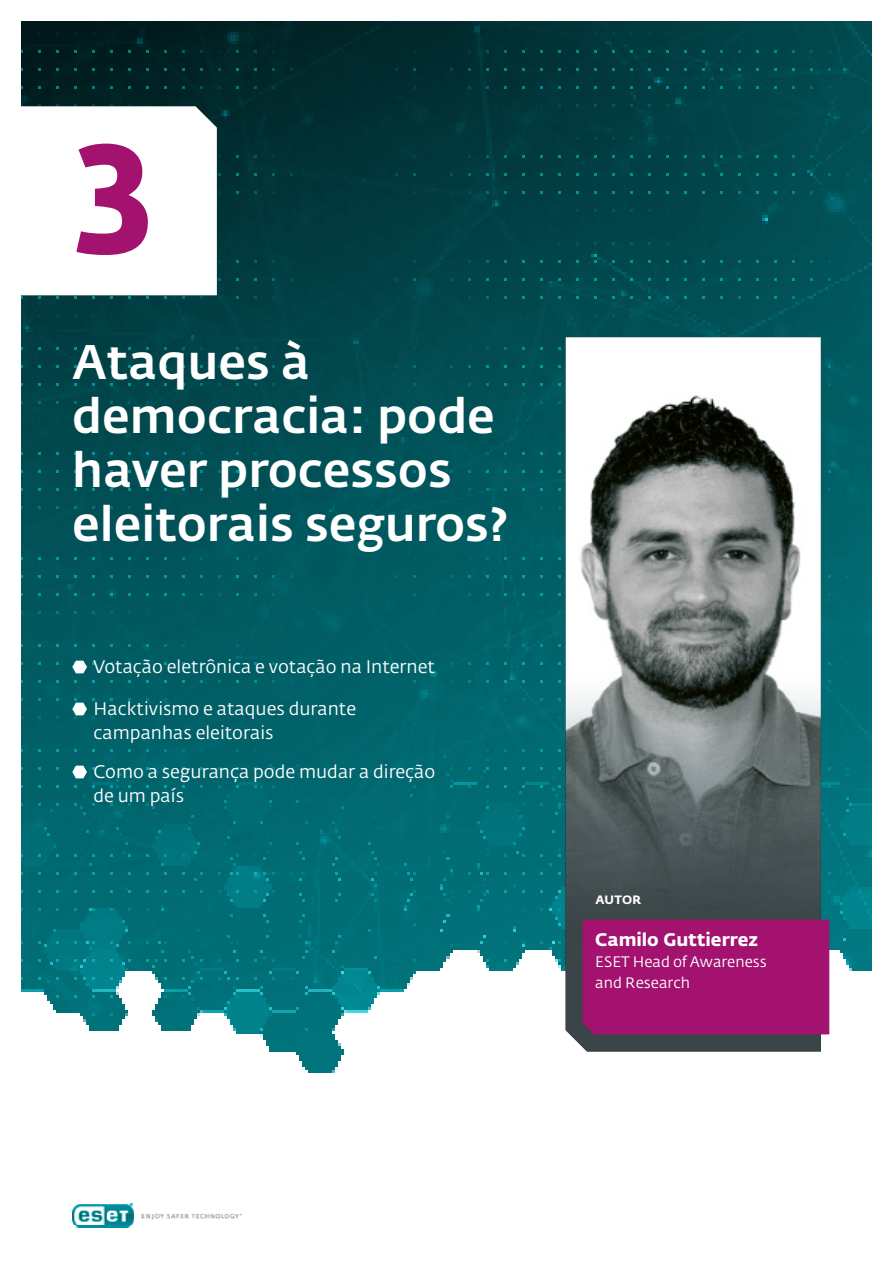
<style>
.page{position:relative;width:893px;height:1263px;background:#fff}
.page>*{position:absolute;margin:0;border:0;box-sizing:border-box;transform-origin:0 0}
.t1{font:700 153px "Fedra Sans Alt Pro";color:#a2126e}
.t2{font:500 48px/54px "Fedra Sans Alt Pro";color:#fff}
.t3{font:18px/24px "Fedra Sans Alt Pro";color:#fff}
.t4{font:700 18px "Fedra Sans Alt Pro";color:#fff}
.t5{font:15px/21px "Fedra Sans Alt Pro";color:#fff}
.t6{font:700 12px "Fedra Sans Alt Pro";letter-spacing:.025em;color:#fff}
</style>
<div class="page">
<img style="left:21px;top:21px;width:851px;height:1052px">
<svg style="left:21px;top:106px;width:196px;height:189px"></svg>
<img style="left:566px;top:337px;width:255px;height:714px">
<div style="left:583px;top:919px;width:246px;height:115px;background:#a2126e"></div>
<img style="left:72px;top:1203px;width:169px;height:24px">
<svg style="left:72px;top:766px;width:15px;height:12px"></svg>
<svg style="left:72px;top:703px;width:15px;height:12px"></svg>
<svg style="left:72px;top:661px;width:15px;height:12px"></svg>
<h1 class="t1" style="left:73px;top:104px;width:83px">3</h1>
<h2 class="t2" style="left:72px;top:335px;width:438px">Ataques à democracia: pode haver processos eleitorais seguros?</h2>
<p class="t3" style="left:72px;top:655px;width:364px">• Votação eletrônica e votação na Internet</p>
<p class="t3" style="left:94px;top:697px;width:264px;text-indent:-21px">• Hacktivismo e ataques durante campanhas eleitorais</p>
<p class="t3" style="left:94px;top:760px;width:343px;text-indent:-21px">• Como a segurança pode mudar a direção de um país</p>
<p class="t6" style="left:595px;top:893px;width:48px">AUTOR</p>
<p class="t4" style="left:595px;top:929px;width:164px">Camilo Guttierrez</p>
<p class="t5" style="left:595px;top:952px;width:173px">ESET Head of Awareness and Research</p>
</div>
